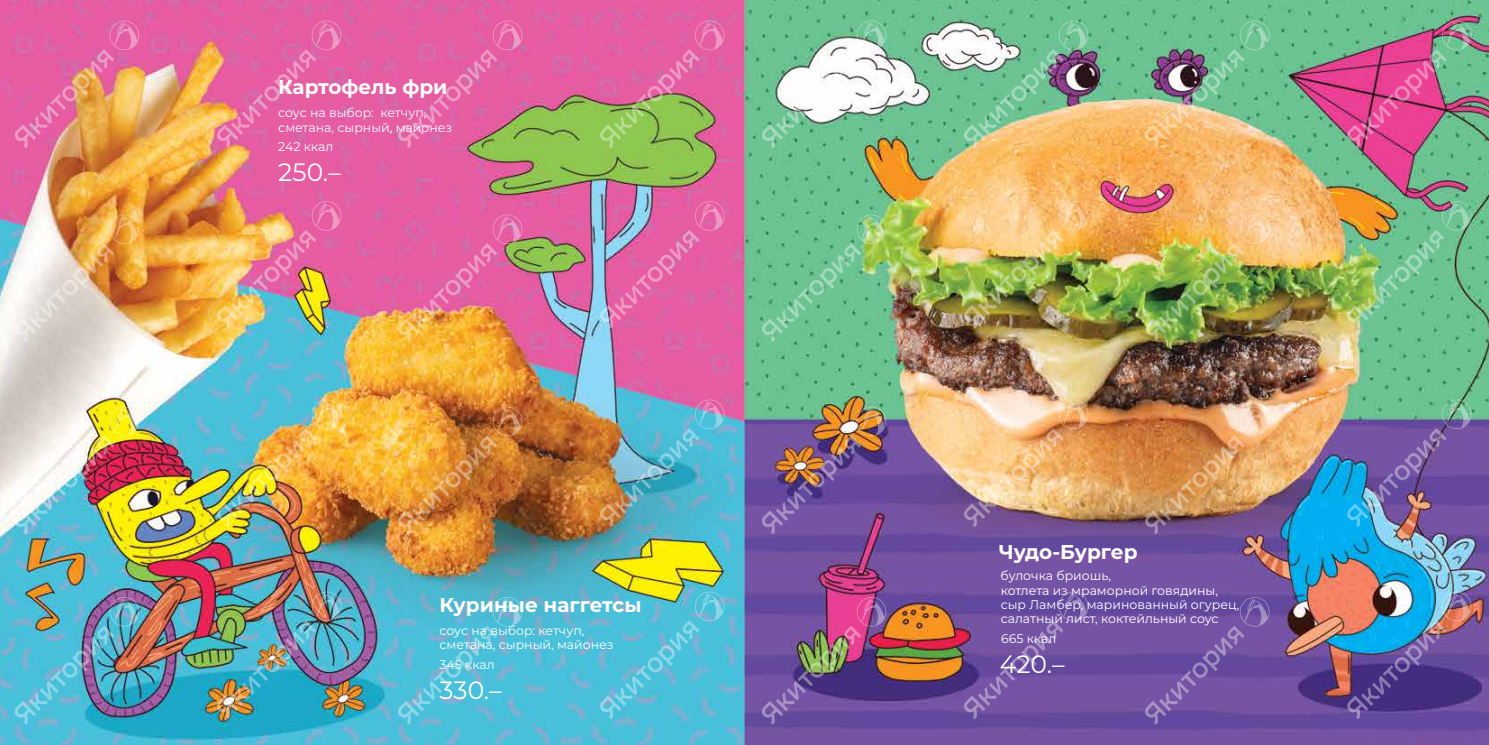
<style>
.page{position:relative;width:1489px;height:745px;background:#fff}
.page>*{position:absolute;margin:0;border:0;box-sizing:border-box;transform-origin:0 0}
.t1{font:25px "Montserrat";color:#fff}
.t2{font:700 20px "Montserrat";color:#fff}
.t3{font:12.5px/14.4px "Montserrat";color:#fff}
</style>
<div class="page">
<img style="left:0;top:0;width:1488px;height:744px">
<img style="left:14px;top:405px;width:127px;height:128px">
<img style="left:397px;top:405px;width:127px;height:128px">
<img style="left:216px;top:398px;width:127px;height:128px">
<img style="left:599px;top:398px;width:127px;height:128px">
<img style="left:761px;top:405px;width:126px;height:128px">
<img style="left:1144px;top:405px;width:126px;height:128px">
<img style="left:963px;top:398px;width:126px;height:128px">
<img style="left:1346px;top:398px;width:126px;height:128px">
<img style="left:14px;top:595px;width:127px;height:129px">
<svg style="left:397px;top:595px;width:127px;height:129px;background:#54bdd8"></svg>
<img style="left:216px;top:589px;width:127px;height:129px">
<svg style="left:599px;top:589px;width:127px;height:129px;background:#57bfd4"></svg>
<img style="left:761px;top:595px;width:126px;height:129px">
<svg style="left:1144px;top:595px;width:126px;height:129px;background:#7153a4"></svg>
<svg style="left:963px;top:589px;width:126px;height:129px;background:#7253a2"></svg>
<img style="left:1346px;top:589px;width:126px;height:129px">
<img style="left:14px;top:213px;width:127px;height:129px">
<img style="left:397px;top:213px;width:127px;height:129px">
<img style="left:216px;top:199px;width:127px;height:129px">
<svg style="left:599px;top:199px;width:127px;height:129px;background:#d76caa"></svg>
<svg style="left:761px;top:213px;width:126px;height:129px;background:#71c48f"></svg>
<img style="left:1144px;top:213px;width:126px;height:129px">
<img style="left:963px;top:199px;width:126px;height:129px">
<img style="left:1346px;top:199px;width:126px;height:129px">
<img style="left:14px;top:19px;width:127px;height:129px">
<svg style="left:397px;top:19px;width:127px;height:129px;background:#de679f"></svg>
<svg style="left:216px;top:19px;width:127px;height:129px;background:#e565a2"></svg>
<svg style="left:599px;top:19px;width:127px;height:129px;background:#c77e8a"></svg>
<svg style="left:761px;top:19px;width:126px;height:129px"></svg>
<img style="left:1144px;top:19px;width:126px;height:129px">
<img style="left:963px;top:19px;width:126px;height:129px">
<img style="left:1346px;top:19px;width:126px;height:129px">
<h2 class="t2" style="left:278px;top:72px;width:171px">Картофель фри</h2>
<p class="t3" style="left:278px;top:105px;width:175px">соус на выбор: кетчуп, сметана, сырный, майонез</p>
<p class="t3" style="left:278px;top:139px;width:56px">242 ккал</p>
<h1 class="t1" style="left:278px;top:155px;width:64px">250.–</h1>
<h2 class="t2" style="left:439px;top:590px;width:203px">Куриные наггетсы</h2>
<p class="t3" style="left:439px;top:622px;width:175px">соус на выбор: кетчуп, сметана, сырный, майонез</p>
<p class="t3" style="left:439px;top:656px;width:57px">345 ккал</p>
<h1 class="t1" style="left:439px;top:672px;width:64px">330.–</h1>
<h2 class="t2" style="left:998px;top:536px;width:140px">Чудо-Бургер</h2>
<p class="t3" style="left:1000px;top:567px;width:240px">булочка бриошь,<br>котлета из мраморной говядины, сыр Ламбер, маринованный огурец, салатный лист, коктейльный соус</p>
<p class="t3" style="left:1001px;top:630px;width:57px">665 ккал</p>
<h1 class="t1" style="left:999px;top:646px;width:66px">420.–</h1>
</div>
